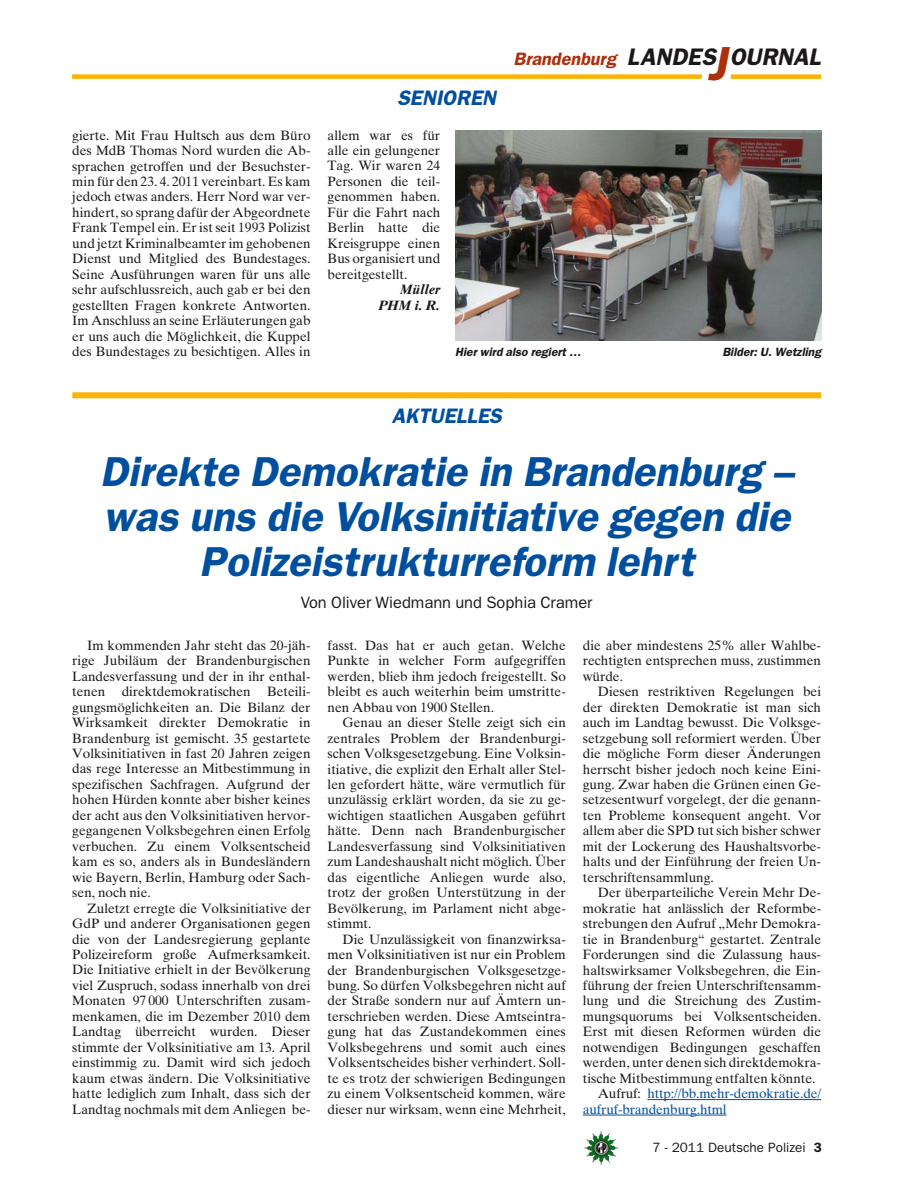
<style>
.page{position:relative;width:902px;height:1200px;background:#fff}
.page>*{position:absolute;margin:0;border:0;box-sizing:border-box;transform-origin:0 0}
.t1{font:italic 600 42px/45px "Franklin Gothic";color:#004f9f;text-align:center}
.t2{font:italic 600 24px "Franklin Gothic";color:#1b1819}
.t3{font:italic 600 21px "Franklin Gothic";color:#004f9f}
.t4{font:italic 600 18px "Franklin Gothic";color:#ac300c}
.t5{font:16.5px "Franklin Gothic";color:#1b1819}
.t6{font:13.5px/15.5px "Times Ten";color:#1b1819;text-align:justify}
.t7{font:13.5px "Times Ten";letter-spacing:-.01em;color:#004f9f}
.t8{font:13.5px "Franklin Gothic";color:#1b1819}
.t9{font:italic 700 13.5px/15.5px "Times Ten";color:#1b1819;text-align:right}
.t10{font:italic 600 12px "Franklin Gothic";color:#1b1819}
.s1{font-size:48px;color:#ac300c}
.s2{color:#1b1819}
.s3{font-weight:600}
</style>
<div class="page">
<img style="left:586px;top:1132px;width:32px;height:32px">
<hr style="left:647px;top:1098px;width:173px;height:1px;background:#004f9f">
<hr style="left:583px;top:1114px;width:143px;height:1px;background:#004f9f">
<div style="left:72px;top:74px;width:629px;height:5px;background:#fbb200"></div>
<div style="left:730px;top:74px;width:91px;height:5px;background:#fbb200"></div>
<div style="left:72px;top:392px;width:749px;height:6px;background:#fbb200"></div>
<img style="left:455px;top:130px;width:366px;height:210px">
<h3 class="t3" style="left:397px;top:90px;width:104px">SENIOREN</h3>
<h2 class="t2" style="left:626px;top:48px;width:110px">LANDES<span class="s1">J</span></h2>
<h3 class="t4" style="left:513px;top:52px;width:104px">Brandenburg</h3>
<h2 class="t2" style="left:729px;top:48px;width:92px">OURNAL</h2>
<p class="t6" style="left:72px;top:128px;width:240px">gierte. Mit Frau Hultsch aus dem Büro des MdB Thomas Nord wurden die Ab&shy;sprachen getroffen und der Besuchster&shy;min für den 23. 4. 2011 vereinbart. Es kam jedoch etwas anders. Herr Nord war ver&shy;hindert, so sprang dafür der Abgeordnete Frank Tempel ein. Er ist seit 1993 Polizist und jetzt Kriminalbeamter im gehobenen Dienst und Mitglied des Bundestages.<br>Seine Ausführungen waren für uns alle sehr aufschlussreich, auch gab er bei den gestellten Fragen konkrete Antworten.<br>Im Anschluss an seine Erläuterungen gab er uns auch die Möglichkeit, die Kuppel des Bundestages zu besichtigen. Alles in</p>
<p class="t6" style="left:327px;top:128px;width:114px">allem war es für alle ein gelungener Tag. Wir waren 24<br>Personen die teil&shy;genommen haben.<br>Für die Fahrt nach Berlin hatte die Kreisgruppe einen Bus organisiert und bereitgestellt.</p>
<p class="t9" style="left:378px;top:283px;width:63px">Müller<br>PHM i. R.</p>
<p class="t10" style="left:455px;top:348px;width:129px">Hier wird also regiert …</p>
<p class="t10" style="left:722px;top:348px;width:100px">Bilder: U. Wetzling</p>
<h3 class="t3" style="left:391px;top:409px;width:115px">AKTUELLES</h3>
<h1 class="t1" style="left:100px;top:452px;width:701px">Direkte Demokratie in Brandenburg – was uns die Volksinitiative gegen die<br>Polizeistrukturreform lehrt</h1>
<p class="t5" style="left:301px;top:596px;width:293px">Von Oliver Wiedmann und Sophia Cramer</p>
<p class="t6" style="left:72px;top:638px;width:240px;text-indent:15px">Im kommenden Jahr steht das 20-jäh&shy;rige Jubiläum der Brandenburgischen Landesverfassung und der in ihr enthal&shy;tenen direktdemokratischen Beteili&shy;gungsmöglichkeiten an. Die Bilanz der Wirksamkeit direkter Demokratie in Brandenburg ist gemischt. 35 gestartete Volksinitiativen in fast 20 Jahren zeigen das rege Interesse an Mitbestimmung in spezifischen Sachfragen. Aufgrund der hohen Hürden konnte aber bisher keines der acht aus den Volksinitiativen hervor&shy;gegangenen Volksbegehren einen Erfolg verbuchen. Zu einem Volksentscheid kam es so, anders als in Bundesländern wie Bayern, Berlin, Hamburg oder Sach&shy;sen, noch nie.</p>
<p class="t6" style="left:72px;top:901px;width:240px;text-indent:15px">Zuletzt erregte die Volksinitiative der GdP und anderer Organisationen gegen die von der Landesregierung geplante Polizeireform große Aufmerksamkeit.<br>Die Initiative erhielt in der Bevölkerung viel Zuspruch, sodass innerhalb von drei Monaten 97 000 Unterschriften zusam&shy;menkamen, die im Dezember 2010 dem Landtag überreicht wurden. Dieser stimmte der Volksinitiative am 13. April einstimmig zu. Damit wird sich jedoch kaum etwas ändern. Die Volksinitiative hatte lediglich zum Inhalt, dass sich der Landtag nochmals mit dem Anliegen be-</p>
<p class="t6" style="left:327px;top:638px;width:240px">fasst. Das hat er auch getan. Welche Punkte in welcher Form aufgegriffen werden, blieb ihm jedoch freigestellt. So bleibt es auch weiterhin beim umstritte&shy;nen Abbau von 1900 Stellen.</p>
<p class="t6" style="left:327px;top:716px;width:240px;text-indent:15px">Genau an dieser Stelle zeigt sich ein zentrales Problem der Brandenburgi&shy;schen Volksgesetzgebung. Eine Volksin&shy;itiative, die explizit den Erhalt aller Stel&shy;len gefordert hätte, wäre vermutlich für unzulässig erklärt worden, da sie zu ge&shy;wichtigen staatlichen Ausgaben geführt hätte. Denn nach Brandenburgischer Landesverfassung sind Volksinitiativen zum Landeshaushalt nicht möglich. Über das eigentliche Anliegen wurde also, trotz der großen Unterstützung in der Bevölkerung, im Parlament nicht abge&shy;stimmt.</p>
<p class="t6" style="left:327px;top:932px;width:240px;text-indent:15px">Die Unzulässigkeit von finanzwirksa&shy;men Volksinitiativen ist nur ein Problem der Brandenburgischen Volksgesetzge&shy;bung. So dürfen Volksbegehren nicht auf der Straße sondern nur auf Ämtern un&shy;terschrieben werden. Diese Amtseintra&shy;gung hat das Zustandekommen eines Volksbegehrens und somit auch eines Volksentscheides bisher verhindert. Soll&shy;te es trotz der schwierigen Bedingungen zu einem Volksentscheid kommen, wäre dieser nur wirksam, wenn eine Mehrheit,</p>
<p class="t6" style="left:583px;top:638px;width:240px">die aber mindestens 25% aller Wahlbe&shy;rechtigten entsprechen muss, zustimmen würde.</p>
<p class="t6" style="left:583px;top:685px;width:240px;text-indent:15px">Diesen restriktiven Regelungen bei der direkten Demokratie ist man sich auch im Landtag bewusst. Die Volksge&shy;setzgebung soll reformiert werden. Über die mögliche Form dieser Änderungen herrscht bisher jedoch noch keine Eini&shy;gung. Zwar haben die Grünen einen Ge&shy;setzesentwurf vorgelegt, der die genann&shy;ten Probleme konsequent angeht. Vor allem aber die SPD tut sich bisher schwer mit der Lockerung des Haushaltsvorbe&shy;halts und der Einführung der freien Un&shy;terschriftensammlung.</p>
<p class="t6" style="left:597px;top:886px;width:225px">Der überparteiliche Verein Mehr De-</p>
<p class="t6" style="left:583px;top:901px;width:240px">mokratie hat anlässlich der Reformbe-</p>
<p class="t6" style="left:583px;top:916px;width:240px">strebungen den Aufruf „Mehr Demokra-</p>
<p class="t6" style="left:583px;top:932px;width:240px">tie in Brandenburg“ gestartet. Zentrale</p>
<p class="t6" style="left:583px;top:947px;width:240px">Forderungen sind die Zulassung haus-</p>
<p class="t6" style="left:583px;top:963px;width:240px">haltswirksamer Volksbegehren, die Ein-</p>
<p class="t6" style="left:583px;top:978px;width:240px">führung der freien Unterschriftensamm-</p>
<p class="t6" style="left:583px;top:994px;width:240px">lung und die Streichung des Zustim-</p>
<p class="t6" style="left:583px;top:1009px;width:240px">mungsquorums bei Volksentscheiden.</p>
<p class="t6" style="left:583px;top:1025px;width:240px">Erst mit diesen Reformen würden die</p>
<p class="t6" style="left:583px;top:1040px;width:240px">notwendigen Bedingungen geschaffen</p>
<p class="t6" style="left:583px;top:1055px;width:240px">werden, unter denen sich direktdemokra-</p>
<p class="t6" style="left:583px;top:1071px;width:234px">tische Mitbestimmung entfalten könnte.</p>
<p class="t7" style="left:597px;top:1088px;width:225px"><span class="s2">Aufruf:</span> http://bb.mehr-demokratie. de/</p>
<p class="t7" style="left:583px;top:1103px;width:145px">aufruf-brandenburg.html</p>
<p class="t8" style="left:652px;top:1142px;width:171px">7 - 2011 Deutsche Polizei <span class="s3">3</span></p>
</div>
